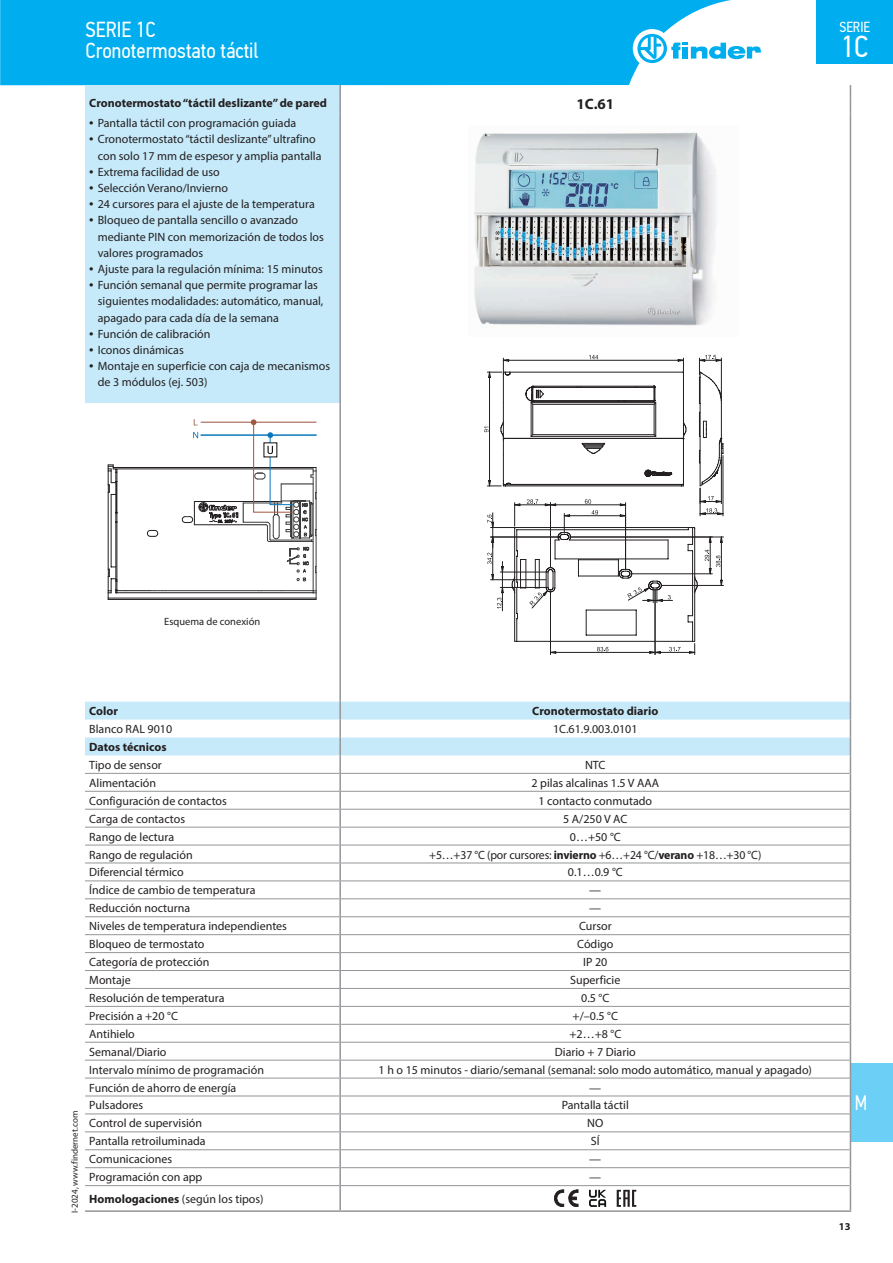
<style>
.page{position:relative;width:893px;height:1263px;background:#fff}
.page>*{position:absolute;margin:0;border:0;box-sizing:border-box;transform-origin:0 0}
.t1{font:30.3px "PF Din Text Cond Pro";color:#fff}
.t2{font:21.75px/21px "PF Din Text Cond Pro";color:#fff}
.t3{font:21px "PF Din Text Cond Pro";color:#fff;scale:.9 1}
.t4{font:700 15px "Myriad Pro";color:#231f20}
.t5{font:14.55px "PF Din Text Cond Pro";color:#fff}
.t6{font:12px/16.2px "Myriad Pro";color:#231f20}
.t7{font:700 12px "Myriad Pro";color:#231f20}
.t8{font:10.5px "Myriad Pro";color:#231f20}
.t9{font:700 10.5px "Myriad Pro";color:#231f20}
.t10{font:9px "Myriad Pro";color:#231f20}
.s1{font-size:15.75px}
.s2{font-weight:700}
</style>
<div class="page">
<div style="left:850px;top:1063px;width:43px;height:79px;background:#6bcff6"></div>
<div style="left:0;top:0;width:731px;height:85px;background:#00aeef"></div>
<div style="left:633px;top:29px;width:38px;height:39px;background:#fff;border-radius:50%"></div>
<svg style="left:637px;top:34px;width:124px;height:29px"></svg>
<div style="left:816px;top:0;width:77px;height:64px;background:#00aeef"></div>
<div style="left:85px;top:85px;width:255px;height:317px;background:#c6eafa"></div>
<svg style="left:850px;top:85px;width:1px;height:28px"></svg>
<hr style="left:850px;top:113px;width:1px;height:589px;background:#939598">
<hr style="left:85px;top:1210px;width:255px;height:2px;background:#939598">
<hr style="left:339px;top:113px;width:2px;height:589px;background:#939598">
<svg style="left:339px;top:85px;width:2px;height:28px"></svg>
<hr style="left:340px;top:1210px;width:511px;height:2px;background:#939598">
<hr style="left:165px;top:590px;width:93px;height:1px;background:#3c3c3d">
<hr style="left:108px;top:599px;width:208px;height:1px;background:#231f20">
<hr style="left:116px;top:522px;width:1px;height:58px;background:#231f20">
<hr style="left:117px;top:522px;width:1px;height:58px;background:#231f20">
<hr style="left:108px;top:598px;width:208px;height:1px;background:#231f20">
<hr style="left:113px;top:469px;width:200px;height:1px;background:#231f20">
<hr style="left:108px;top:492px;width:1px;height:77px;background:#231f20">
<hr style="left:113px;top:467px;width:203px;height:1px;background:#231f20">
<hr style="left:117px;top:481px;width:1px;height:31px;background:#231f20">
<hr style="left:116px;top:481px;width:1px;height:31px;background:#231f20">
<hr style="left:111px;top:494px;width:1px;height:73px;background:#231f20">
<svg style="left:116px;top:512px;width:2px;height:11px"></svg>
<hr style="left:117px;top:592px;width:196px;height:1px;background:#231f20">
<svg style="left:108px;top:465px;width:10px;height:30px"></svg>
<svg style="left:108px;top:567px;width:57px;height:32px"></svg>
<svg style="left:147px;top:530px;width:11px;height:7px"></svg>
<svg style="left:182px;top:419px;width:135px;height:181px"></svg>
<img style="left:474px;top:132px;width:242px;height:196px">
<svg style="left:484px;top:355px;width:240px;height:299px"></svg>
<hr style="left:492px;top:513px;width:1px;height:34px;background:#231f20">
<svg style="left:85px;top:702px;width:766px;height:508px"></svg>
<h2 class="t2" style="left:85px;top:19px;width:175px">SERIE 1C<br>Cronotermostato táctil</h2>
<p class="t7" style="left:89px;top:95px;width:239px">Cronotermostato “táctil deslizante” de pared</p>
<p class="t6" style="left:89px;top:115px;width:208px"><span class="s1">•</span> Pantalla táctil con programación guiada</p>
<p class="t6" style="left:98px;top:131px;width:225px;text-indent:-9px"><span class="s1">•</span> Cronotermostato “táctil deslizante” ultrafino con solo 17 mm de espesor y amplia pantalla</p>
<p class="t6" style="left:89px;top:164px;width:132px"><span class="s1">•</span> Extrema facilidad de uso</p>
<p class="t6" style="left:89px;top:180px;width:140px"><span class="s1">•</span> Selección Verano/Invierno</p>
<p class="t6" style="left:89px;top:196px;width:227px"><span class="s1">•</span> 24 cursores para el ajuste de la temperatura</p>
<p class="t6" style="left:98px;top:212px;width:228px;text-indent:-9px"><span class="s1">•</span> Bloqueo de pantalla sencillo o avanzado mediante PIN con memorización de todos los valores programados</p>
<p class="t6" style="left:89px;top:261px;width:235px"><span class="s1">•</span> Ajuste para Ia regulación mínima: 15 minutos</p>
<p class="t6" style="left:98px;top:277px;width:227px;text-indent:-9px"><span class="s1">•</span> Función semanal que permite programar las siguientes modalidades: automático, manual, apagado para cada día de la semana</p>
<p class="t6" style="left:89px;top:326px;width:123px"><span class="s1">•</span> Función de calibración</p>
<p class="t6" style="left:89px;top:342px;width:96px"><span class="s1">•</span> Iconos dinámicas</p>
<p class="t6" style="left:98px;top:358px;width:234px;text-indent:-9px"><span class="s1">•</span> Montaje en superficie con caja de mecanismos de 3 módulos (ej. 503)</p>
<p class="t4" style="left:576px;top:94px;width:39px">1C.61</p>
<p class="t5" style="left:839px;top:19px;width:32px">SERIE</p>
<h1 class="t1" style="left:841px;top:28px;width:29px">1C</h1>
<p class="t8" style="left:164px;top:615px;width:98px">Esquema de conexión</p>
<p class="t10" style="left:69px;top:1213px;width:103px;rotate:-90deg">I-2024, www.findernet.com</p>
<p class="t7" style="left:89px;top:703px;width:30px">Color</p>
<p class="t7" style="left:532px;top:703px;width:128px">Cronotermostato diario</p>
<p class="t6" style="left:89px;top:721px;width:84px">Blanco RAL 9010</p>
<p class="t6" style="left:553px;top:721px;width:86px">1C.61.9.003.0101</p>
<p class="t7" style="left:89px;top:739px;width:79px">Datos técnicos</p>
<p class="t6" style="left:89px;top:756px;width:74px">Tipo de sensor</p>
<p class="t6" style="left:585px;top:756px;width:22px">NTC</p>
<p class="t6" style="left:89px;top:774px;width:68px">Alimentación</p>
<p class="t6" style="left:531px;top:774px;width:129px">2 pilas alcalinas 1.5 V AAA</p>
<p class="t6" style="left:89px;top:792px;width:139px">Configuración de contactos</p>
<p class="t6" style="left:538px;top:792px;width:115px">1 contacto conmutado</p>
<p class="t6" style="left:89px;top:810px;width:97px">Carga de contactos</p>
<p class="t6" style="left:563px;top:810px;width:66px">5 A/250 V AC</p>
<p class="t6" style="left:89px;top:828px;width:86px">Rango de lectura</p>
<p class="t6" style="left:570px;top:828px;width:52px">0…+50 °C</p>
<p class="t6" style="left:89px;top:846px;width:105px">Rango de regulación</p>
<p class="t6" style="left:429px;top:846px;width:334px">+5…+37 °C (por cursores: <span class="s2">invierno</span> +6…+24 °C/<span class="s2">verano</span> +18…+30 °C)</p>
<p class="t6" style="left:89px;top:864px;width:96px">Diferencial térmico</p>
<p class="t6" style="left:568px;top:864px;width:56px">0.1…0.9 °C</p>
<p class="t6" style="left:89px;top:882px;width:168px">Índice de cambio de temperatura</p>
<p class="t6" style="left:589px;top:882px;width:13px">—</p>
<p class="t6" style="left:89px;top:900px;width:102px">Reducción nocturna</p>
<p class="t6" style="left:589px;top:900px;width:13px">—</p>
<p class="t6" style="left:89px;top:918px;width:199px">Niveles de temperatura independientes</p>
<p class="t6" style="left:579px;top:918px;width:34px">Cursor</p>
<p class="t6" style="left:89px;top:936px;width:117px">Bloqueo de termostato</p>
<p class="t6" style="left:577px;top:936px;width:38px">Código</p>
<p class="t6" style="left:89px;top:954px;width:122px">Categoría de protección</p>
<p class="t6" style="left:583px;top:954px;width:26px">IP 20</p>
<p class="t6" style="left:89px;top:972px;width:43px">Montaje</p>
<p class="t6" style="left:570px;top:972px;width:52px">Superficie</p>
<p class="t6" style="left:89px;top:989px;width:137px">Resolución de temperatura</p>
<p class="t6" style="left:581px;top:989px;width:30px">0.5 °C</p>
<p class="t6" style="left:89px;top:1007px;width:90px">Precisión a +20 °C</p>
<p class="t6" style="left:573px;top:1007px;width:47px">+/–0.5 °C</p>
<p class="t6" style="left:89px;top:1025px;width:47px">Antihielo</p>
<p class="t6" style="left:569px;top:1025px;width:53px">+2…+8 °C</p>
<p class="t6" style="left:89px;top:1043px;width:79px">Semanal/Diario</p>
<p class="t6" style="left:555px;top:1043px;width:82px">Diario + 7 Diario</p>
<p class="t6" style="left:89px;top:1061px;width:176px">Intervalo mínimo de programación</p>
<p class="t6" style="left:379px;top:1061px;width:435px">1 h o 15 minutos - diario/semanal (semanal: solo modo automático, manual y apagado)</p>
<p class="t6" style="left:89px;top:1079px;width:148px">Función de ahorro de energía</p>
<p class="t6" style="left:589px;top:1079px;width:13px">—</p>
<p class="t6" style="left:89px;top:1097px;width:56px">Pulsadores</p>
<p class="t6" style="left:562px;top:1097px;width:69px">Pantalla táctil</p>
<p class="t6" style="left:89px;top:1115px;width:114px">Control de supervisión</p>
<p class="t6" style="left:587px;top:1115px;width:18px">NO</p>
<p class="t6" style="left:89px;top:1133px;width:118px">Pantalla retroiluminada</p>
<p class="t6" style="left:591px;top:1133px;width:10px">SÍ</p>
<p class="t6" style="left:89px;top:1151px;width:84px">Comunicaciones</p>
<p class="t6" style="left:589px;top:1151px;width:13px">—</p>
<p class="t6" style="left:89px;top:1169px;width:115px">Programación con app</p>
<p class="t6" style="left:589px;top:1169px;width:13px">—</p>
<p class="t6" style="left:89px;top:1190px;width:176px"><span class="s2">Homologaciones</span> (según los tipos)</p>
<h3 class="t3" style="left:855px;top:1091px;width:15px">M</h3>
<p class="t9" style="left:839px;top:1219px;width:13px">13</p>
</div>
